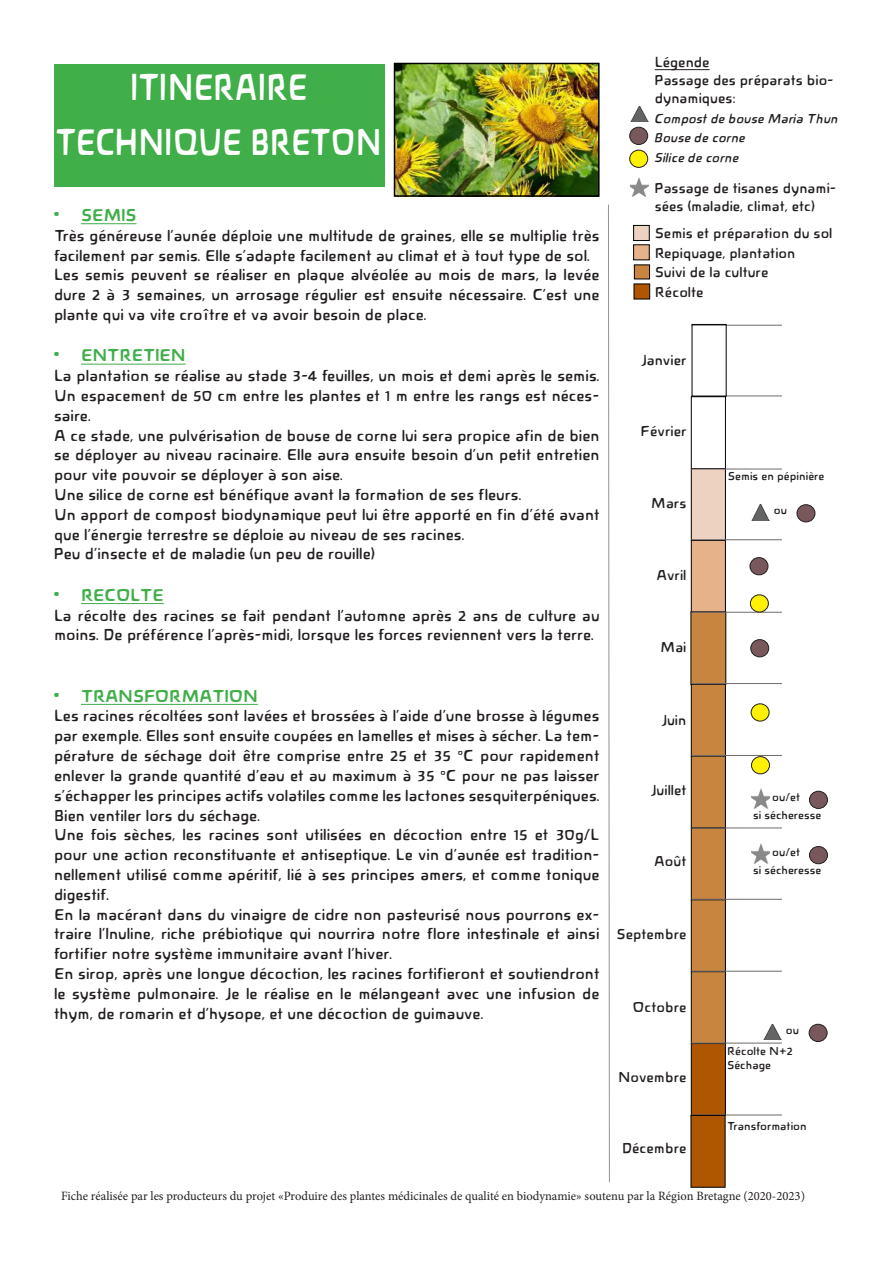
<style>
.page{position:relative;width:893px;height:1263px;background:#fff}
.page>*{position:absolute;margin:0;border:0;box-sizing:border-box;transform-origin:0 0}
.t1{font:39px/55.5px "Novalis Bold Condensed Roman";color:#fff;text-align:center}
.t2{font:18px "Novalis Bold Roman Roman";color:#40ae49}
.t3{font:16.5px/19.8px "Novalis Medium Roman";color:#231f20}
.t4{font:15px/18px "Novalis Medium Roman";color:#231f20}
.t5{font:italic 500 13.5px/19.5px "Novalis";color:#231f20}
.t6{font:12.75px "Minion Pro";color:#231f20}
.t7{font:12px/20.9px "Novalis Medium Roman";color:#231f20}
</style>
<div class="page">
<div style="left:54px;top:64px;width:331px;height:123px;background:#40ae49"></div>
<hr style="left:81px;top:223px;width:56px;height:1px;background:#40ae49">
<hr style="left:81px;top:364px;width:105px;height:1px;background:#40ae49">
<hr style="left:81px;top:603px;width:83px;height:1px;background:#40ae49">
<hr style="left:81px;top:704px;width:177px;height:1px;background:#40ae49">
<div style="left:691px;top:396px;width:35px;height:73px;border:1px solid #000"></div>
<div style="left:691px;top:468px;width:35px;height:73px;background:#edd2c1;border:1px solid #000"></div>
<div style="left:691px;top:540px;width:35px;height:73px;background:#e6b28a;border:1px solid #000"></div>
<div style="left:691px;top:611px;width:35px;height:74px;background:#c8853f"></div>
<div style="left:691px;top:684px;width:35px;height:72px;background:#c8853f;border:1px solid #000"></div>
<div style="left:691px;top:756px;width:35px;height:72px;background:#c8853f;border:1px solid #000"></div>
<div style="left:691px;top:827px;width:35px;height:73px;background:#c8853f;border:1px solid #000"></div>
<div style="left:691px;top:899px;width:35px;height:73px;background:#c8853f;border:1px solid #000"></div>
<div style="left:691px;top:971px;width:35px;height:73px;background:#c8853f;border:1px solid #000"></div>
<div style="left:691px;top:1043px;width:35px;height:73px;background:#af5600;border:1px solid #000"></div>
<hr style="left:691px;top:325px;width:91px;height:1px;background:#6f6a6e">
<hr style="left:691px;top:396px;width:91px;height:1px;background:#6f6a6e">
<hr style="left:691px;top:469px;width:91px;height:1px;background:#6f6a6e">
<hr style="left:691px;top:539px;width:91px;height:1px;background:#6f6a6e">
<hr style="left:691px;top:612px;width:91px;height:1px;background:#6f6a6e">
<hr style="left:691px;top:683px;width:91px;height:1px;background:#6f6a6e">
<hr style="left:691px;top:755px;width:91px;height:1px;background:#6f6a6e">
<hr style="left:691px;top:827px;width:91px;height:1px;background:#6f6a6e">
<hr style="left:691px;top:899px;width:91px;height:1px;background:#6f6a6e">
<hr style="left:691px;top:971px;width:91px;height:1px;background:#6f6a6e">
<hr style="left:691px;top:1043px;width:91px;height:1px;background:#6f6a6e">
<hr style="left:691px;top:1114px;width:91px;height:1px;background:#6f6a6e">
<hr style="left:655px;top:69px;width:55px;height:1px;background:#231f20">
<div style="left:633px;top:225px;width:17px;height:16px;background:#edd2c1;border:1px solid #000"></div>
<div style="left:633px;top:244px;width:17px;height:16px;background:#e6b28a;border:1px solid #000"></div>
<div style="left:634px;top:264px;width:16px;height:15px;background:#c8853f;border:1px solid #000"></div>
<div style="left:634px;top:284px;width:16px;height:15px;background:#af5600;border:1px solid #000"></div>
<div style="left:630px;top:127px;width:18px;height:17px;background:#78585b;border-radius:50%"></div>
<div style="left:629px;top:127px;width:19px;height:18px;border:1px solid #231f20;border-radius:50%"></div>
<div style="left:630px;top:150px;width:18px;height:17px;background:#fff101;border-radius:50%"></div>
<div style="left:629px;top:150px;width:19px;height:18px;border:1px solid #231f20;border-radius:50%"></div>
<img style="left:630px;top:106px;width:18px;height:16px">
<img style="left:630px;top:177px;width:18px;height:20px">
<div style="left:691px;top:1115px;width:34px;height:72px;background:#af5600"></div>
<div style="left:692px;top:324px;width:34px;height:73px;border:1px solid #000"></div>
<img style="left:397px;top:66px;width:200px;height:128px">
<div style="left:394px;top:63px;width:206px;height:134px;border:2px solid #000"></div>
<svg style="left:608px;top:204px;width:2px;height:979px"></svg>
<div style="left:750px;top:558px;width:18px;height:17px;background:#78585b;border-radius:50%"></div>
<div style="left:750px;top:557px;width:18px;height:18px;border:1px solid #231f20;border-radius:50%"></div>
<div style="left:750px;top:595px;width:18px;height:17px;background:#fff101;border-radius:50%"></div>
<div style="left:750px;top:595px;width:18px;height:17px;border:1px solid #231f20;border-radius:50%"></div>
<div style="left:751px;top:640px;width:18px;height:17px;background:#78585b;border-radius:50%"></div>
<div style="left:750px;top:639px;width:19px;height:18px;border:1px solid #231f20;border-radius:50%"></div>
<div style="left:751px;top:704px;width:18px;height:17px;background:#fff101;border-radius:50%"></div>
<div style="left:751px;top:704px;width:18px;height:17px;border:1px solid #231f20;border-radius:50%"></div>
<div style="left:751px;top:757px;width:18px;height:17px;background:#fff101;border-radius:50%"></div>
<div style="left:751px;top:756px;width:19px;height:18px;border:1px solid #231f20;border-radius:50%"></div>
<img style="left:751px;top:505px;width:18px;height:15px">
<div style="left:797px;top:505px;width:18px;height:17px;background:#78585b;border-radius:50%"></div>
<div style="left:797px;top:504px;width:18px;height:18px;border:1px solid #231f20;border-radius:50%"></div>
<div style="left:809px;top:791px;width:18px;height:17px;background:#78585b;border-radius:50%"></div>
<div style="left:809px;top:791px;width:19px;height:18px;border:1px solid #231f20;border-radius:50%"></div>
<img style="left:752px;top:789px;width:18px;height:19px">
<div style="left:809px;top:846px;width:18px;height:18px;background:#78585b;border-radius:50%"></div>
<div style="left:809px;top:846px;width:19px;height:18px;border:1px solid #231f20;border-radius:50%"></div>
<img style="left:752px;top:844px;width:18px;height:19px">
<img style="left:763px;top:1024px;width:18px;height:16px">
<div style="left:809px;top:1024px;width:18px;height:17px;background:#78585b;border-radius:50%"></div>
<div style="left:809px;top:1024px;width:18px;height:18px;border:1px solid #231f20;border-radius:50%"></div>
<h1 class="t1" style="left:57px;top:59px;width:327px">ITINERAIRE<br>TECHNIQUE BRETON</h1>
<p class="t2" style="left:54px;top:205px;width:84px">• SEMIS</p>
<p class="t3" style="left:54px;top:225px;width:547px">Très généreuse l’aunée déploie une multitude de graines, elle se multiplie très facilement par semis. Elle s’adapte facilement au climat et à tout type de sol.<br>Les semis peuvent se réaliser en plaque alvéolée au mois de mars, la levée dure 2 à 3 semaines, un arrosage régulier est ensuite nécessaire. C’est une plante qui va vite croître et va avoir besoin de place.</p>
<p class="t2" style="left:54px;top:345px;width:133px">• ENTRETIEN</p>
<p class="t3" style="left:54px;top:366px;width:547px">La plantation se réalise au stade 3-4 feuilles, un mois et demi après le semis.<br>Un espacement de 50 cm entre les plantes et 1 m entre les rangs est néces&shy;saire.<br>A ce stade, une pulvérisation de bouse de corne lui sera propice afin de bien se déployer au niveau racinaire. Elle aura ensuite besoin d’un petit entretien pour vite pouvoir se déployer à son aise.<br>Une silice de corne est bénéfique avant la formation de ses fleurs.<br>Un apport de compost biodynamique peut lui être apporté en fin d’été avant que l’énergie terrestre se déploie au niveau de ses racines.<br>Peu d’insecte et de maladie (un peu de rouille)</p>
<p class="t2" style="left:54px;top:584px;width:111px">• RECOLTE</p>
<p class="t3" style="left:54px;top:605px;width:547px">La récolte des racines se fait pendant l’automne après 2 ans de culture au moins. De préférence l’après-midi, lorsque les forces reviennent vers la terre.</p>
<p class="t2" style="left:54px;top:685px;width:205px">• TRANSFORMATION</p>
<p class="t3" style="left:54px;top:706px;width:547px">Les racines récoltées sont lavées et brossées à l’aide d’une brosse à légumes par exemple. Elles sont ensuite coupées en lamelles et mises à sécher. La tem&shy;pérature de séchage doit être comprise entre 25 et 35 °C pour rapidement enlever la grande quantité d’eau et au maximum à 35 °C pour ne pas laisser s’échapper les principes actifs volatiles comme les lactones sesquiterpéniques.<br>Bien ventiler lors du séchage.<br>Une fois sèches, les racines sont utilisées en décoction entre 15 et 30g/L pour une action reconstituante et antiseptique. Le vin d’aunée est tradition&shy;nellement utilisé comme apéritif, lié à ses principes amers, et comme tonique digestif.<br>En la macérant dans du vinaigre de cidre non pasteurisé nous pourrons ex&shy;traire l’Inuline, riche prébiotique qui nourrira notre flore intestinale et ainsi fortifier notre système immunitaire avant l’hiver.<br>En sirop, après une longue décoction, les racines fortifieront et soutiendront le système pulmonaire. Je le réalise en le mélangeant avec une infusion de thym, de romarin et d’hysope, et une décoction de guimauve.</p>
<p class="t4" style="left:655px;top:53px;width:180px">Légende<br>Passage des préparats bio&shy;dynamiques:</p>
<p class="t5" style="left:655px;top:109px;width:185px">Compost de bouse Maria Thun<br>Bouse de corne<br>Silice de corne</p>
<p class="t4" style="left:655px;top:179px;width:183px">Passage de tisanes dynami&shy;sées (maladie, climat, etc)</p>
<p class="t4" style="left:655px;top:224px;width:179px;line-height:19.5px">Semis et préparation du sol<br>Repiquage, plantation<br>Suivi de la culture<br>Récolte</p>
<p class="t4" style="left:641px;top:351px;width:47px">Janvier</p>
<p class="t4" style="left:641px;top:422px;width:47px">Février</p>
<p class="t4" style="left:651px;top:494px;width:37px">Mars</p>
<p class="t4" style="left:656px;top:566px;width:32px">Avril</p>
<p class="t4" style="left:660px;top:638px;width:28px">Mai</p>
<p class="t4" style="left:661px;top:711px;width:27px">Juin</p>
<p class="t4" style="left:651px;top:781px;width:37px">Juillet</p>
<p class="t4" style="left:654px;top:852px;width:34px">Août</p>
<p class="t4" style="left:617px;top:925px;width:71px">Septembre</p>
<p class="t4" style="left:632px;top:998px;width:55px">Octobre</p>
<p class="t4" style="left:618px;top:1067px;width:70px">Novembre</p>
<p class="t4" style="left:622px;top:1139px;width:66px">Décembre</p>
<p class="t7" style="left:728px;top:466px;width:98px">Semis en pépinière</p>
<p class="t7" style="left:774px;top:500px;width:15px">ou</p>
<p class="t7" style="left:772px;top:787px;width:29px">ou/et</p>
<p class="t7" style="left:753px;top:805px;width:70px">si sécheresse</p>
<p class="t7" style="left:772px;top:842px;width:29px">ou/et</p>
<p class="t7" style="left:753px;top:860px;width:70px">si sécheresse</p>
<p class="t7" style="left:727px;top:1019px;width:74px;text-indent:59px">ou<br>Récolte N+2</p>
<p class="t7" style="left:727px;top:1055px;width:45px">Séchage</p>
<p class="t7" style="left:727px;top:1116px;width:81px">Transformation</p>
<p class="t6" style="left:61px;top:1187px;width:746px">Fiche réalisée par les producteurs du projet «Produire des plantes médicinales de qualité en biodynamie» soutenu par la Région Bretagne (2020-2023)</p>
</div>
